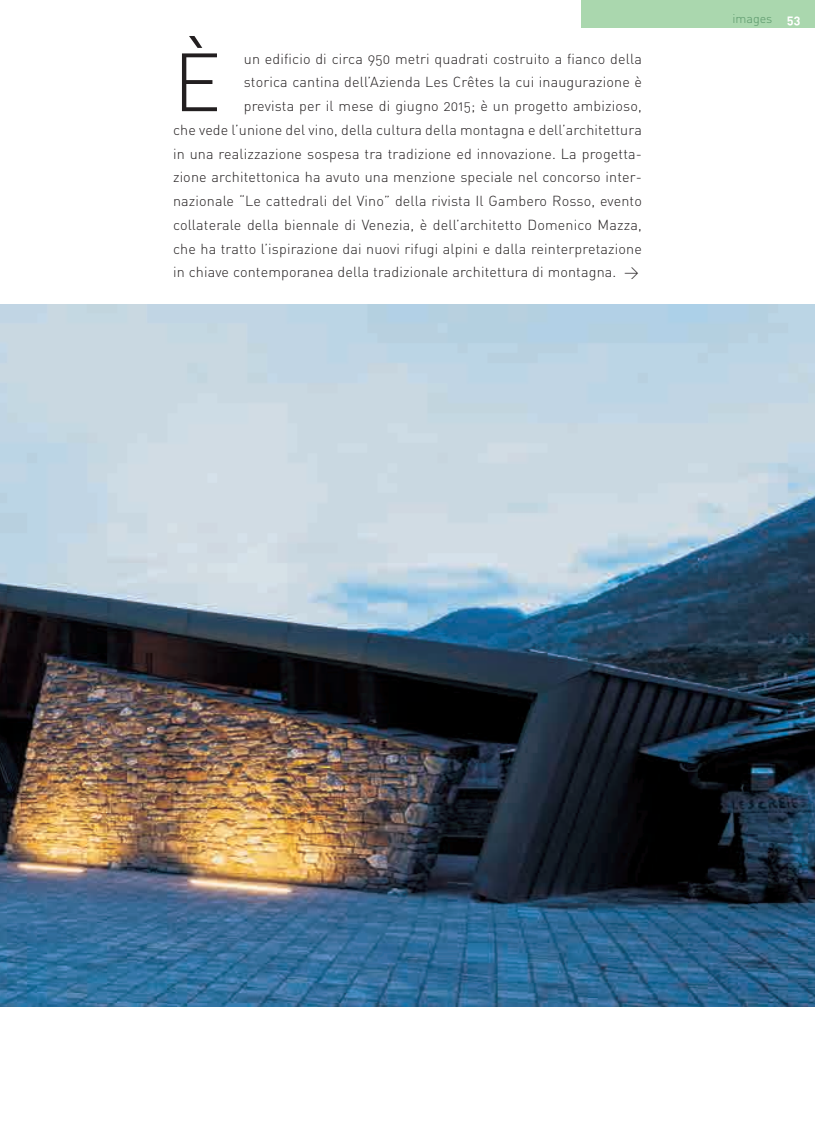
<style>
.page{position:relative;width:815px;height:1134px;background:#fff}
.page>*{position:absolute;margin:0;border:0;box-sizing:border-box;transform-origin:0 0}
.t1{font:81.12px "DIN Light Alternate";color:#231f20}
.t2{font:14.38px/23.8px "DIN Light Alternate";letter-spacing:.01em;color:#231f20;text-align:right}
.t3{font:12.5px "DIN Light Alternate";color:#579568}
.s1{font-family:"DIN Bold Alternate";color:#fff}
</style>
<div class="page">
<div style="left:581px;top:0;width:234px;height:28px;background:#aad7ae"></div>
<img style="left:0;top:305px;width:815px;height:701px">
<h1 class="t1" style="left:173px;top:28px;width:50px">È</h1>
<p class="t2" style="left:173px;top:46px;width:470px">un edificio di circa 950 metri quadrati costruito a fianco della<br>storica cantina dell’Azienda Les Crêtes la cui inaugurazione è<br>prevista per il mese di giugno 2015; è un progetto ambizioso,<br>che vede l’unione del vino, della cultura della montagna e dell’architettura in una realizzazione sospesa tra tradizione ed innovazione. La progetta&shy;zione architettonica ha avuto una menzione speciale nel concorso inter&shy;nazionale “Le cattedrali del Vino” della rivista Il Gambero Rosso, evento collaterale della biennale di Venezia, è dell’architetto Domenico Mazza, che ha tratto l’ispirazione dai nuovi rifugi alpini e dalla reinterpretazione in chiave contemporanea della tradizionale architettura di montagna. &gt;</p>
<p class="t3" style="left:732px;top:11px;width:70px">images <span class="s1">53</span></p>
</div>
